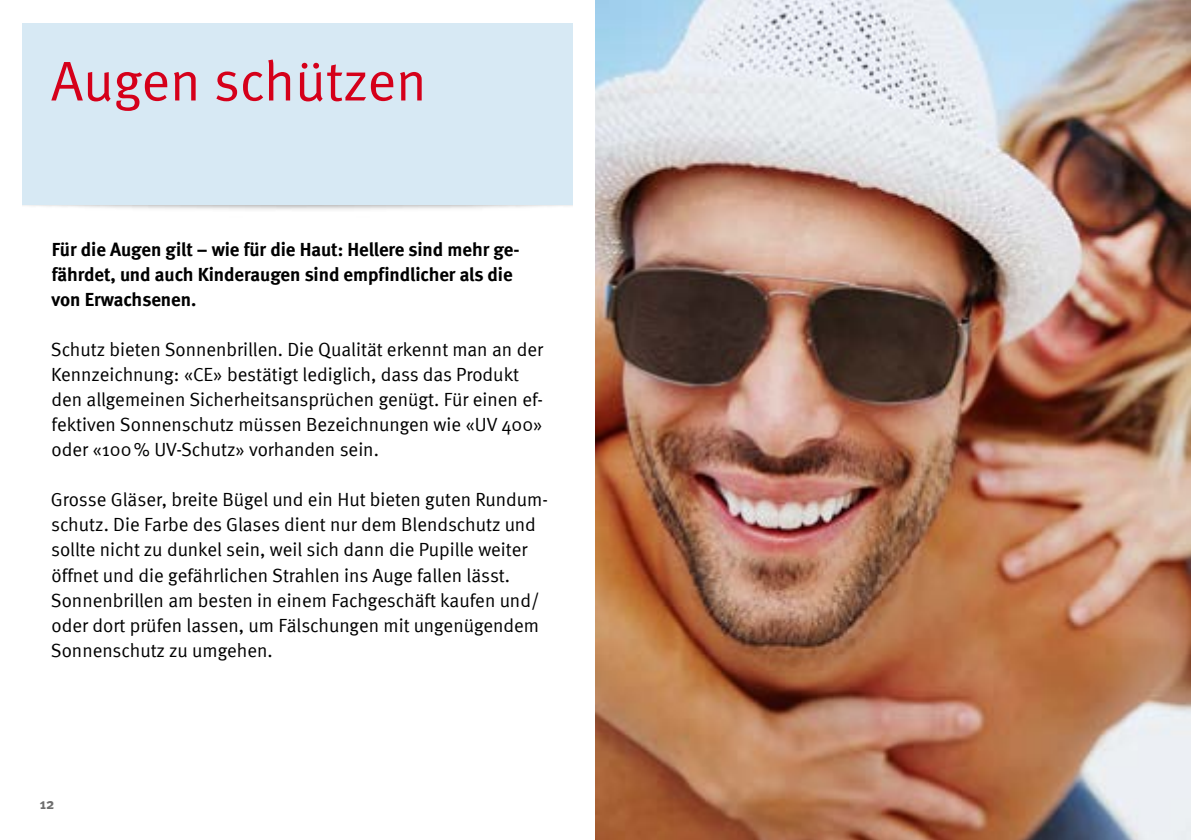
<style>
.page{position:relative;width:1191px;height:840px;background:#fff}
.page>*{position:absolute;margin:0;border:0;box-sizing:border-box;transform-origin:0 0}
.t1{font:56px "Meta Normal";color:#d5001a}
.t2{font:19px/25px "Meta Normal";color:#000}
.t3{font:700 19px/25px "Meta";letter-spacing:-.005em;color:#000}
.t4{font:700 15px "Meta";color:#6e6e6e}
</style>
<div class="page">
<div style="left:23px;top:23px;width:550px;height:181px;background:#d7e9f4"></div>
<img style="left:595px;top:0;width:596px;height:839px">
<h1 class="t1" style="left:51px;top:49px;width:377px">Augen schützen</h1>
<p class="t3" style="left:52px;top:236px;width:469px">Für die Augen gilt – wie für die Haut: Hellere sind mehr ge&shy;fährdet, und auch Kinderaugen sind empfindlicher als die von Erwachsenen.</p>
<p class="t2" style="left:51px;top:337px;width:493px">Schutz bieten Sonnenbrillen. Die Qualität erkennt man an der Kennzeichnung: «CE» bestätigt lediglich, dass das Produkt den allgemeinen Sicherheitsansprüchen genügt. Für einen ef&shy;fektiven Sonnenschutz müssen Bezeichnungen wie «UV 400» oder «100% UV-Schutz» vorhanden sein.</p>
<p class="t2" style="left:51px;top:487px;width:498px">Grosse Gläser, breite Bügel und ein Hut bieten guten Rundum&shy;schutz. Die Farbe des Glases dient nur dem Blendschutz und sollte nicht zu dunkel sein, weil sich dann die Pupille weiter öffnet und die gefährlichen Strahlen ins Auge fallen lässt.<br>Sonnenbrillen am besten in einem Fachgeschäft kaufen und/ oder dort prüfen lassen, um Fälschungen mit ungenügendem Sonnenschutz zu umgehen.</p>
<p class="t4" style="left:40px;top:794px;width:16px">12</p>
</div>
